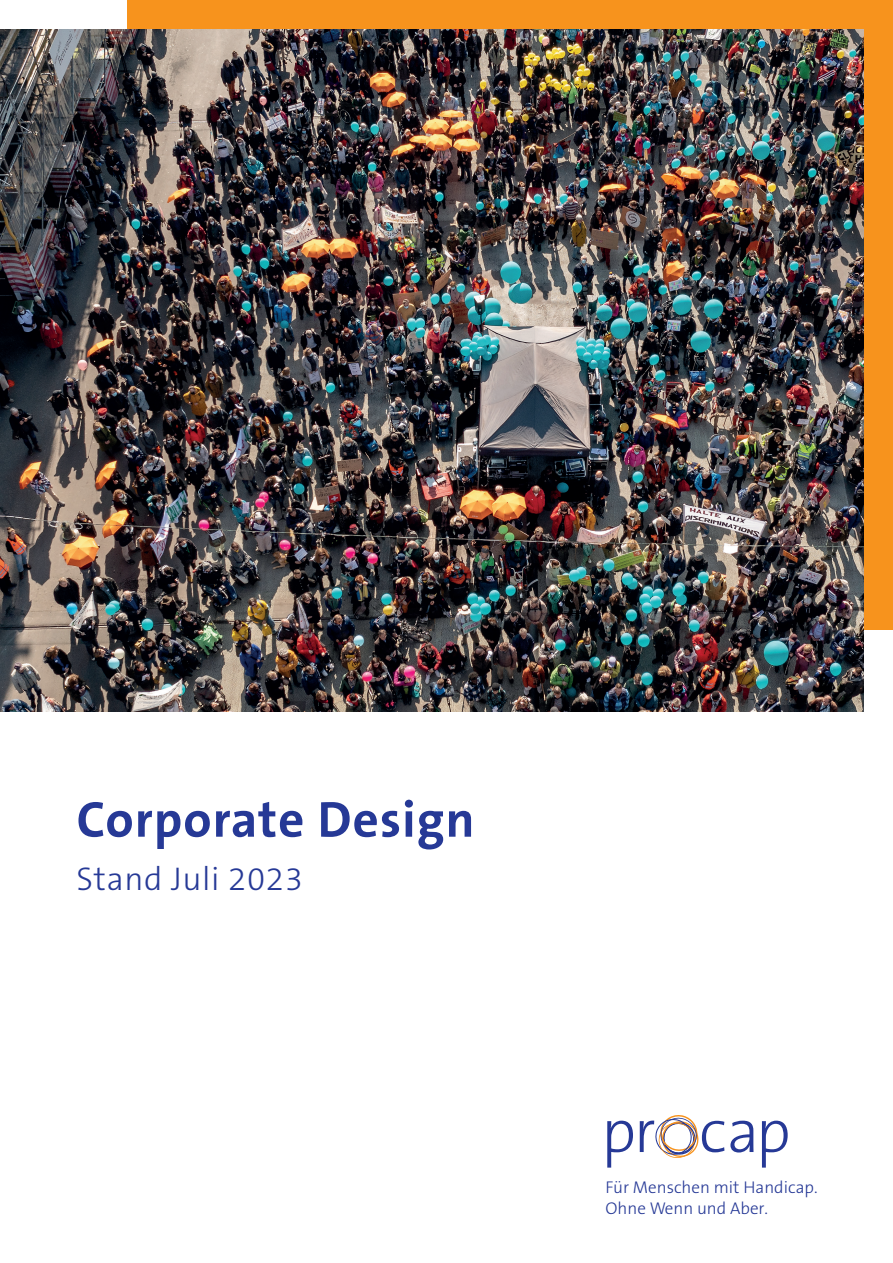
<style>
.page{position:relative;width:893px;height:1263px;background:#fff}
.page>*{position:absolute;margin:0;border:0;box-sizing:border-box;transform-origin:0 0}
.t1{font:700 51px "The Sans B7";letter-spacing:.02em;color:#263996}
.t2{font:300 33px "The Sans B3";letter-spacing:.02em;color:#263996}
.t3{font:300 17.1px/20.5px "The Sans B3";color:#263996}
</style>
<div class="page">
<svg style="left:607px;top:1121px;width:26px;height:46px"></svg>
<svg style="left:730px;top:1121px;width:23px;height:31px"></svg>
<svg style="left:762px;top:1121px;width:26px;height:46px"></svg>
<svg style="left:640px;top:1115px;width:84px;height:43px"></svg>
<div style="left:128px;top:0;width:765px;height:629px;background:#f7931d"></div>
<img style="left:0;top:30px;width:863px;height:682px">
<h1 class="t1" style="left:77px;top:793px;width:400px">Corporate Design</h1>
<h2 class="t2" style="left:77px;top:862px;width:228px">Stand Juli 2023</h2>
<p class="t3" style="left:605px;top:1178px;width:214px">Für Menschen mit Handicap.<br>Ohne Wenn und Aber.</p>
</div>
